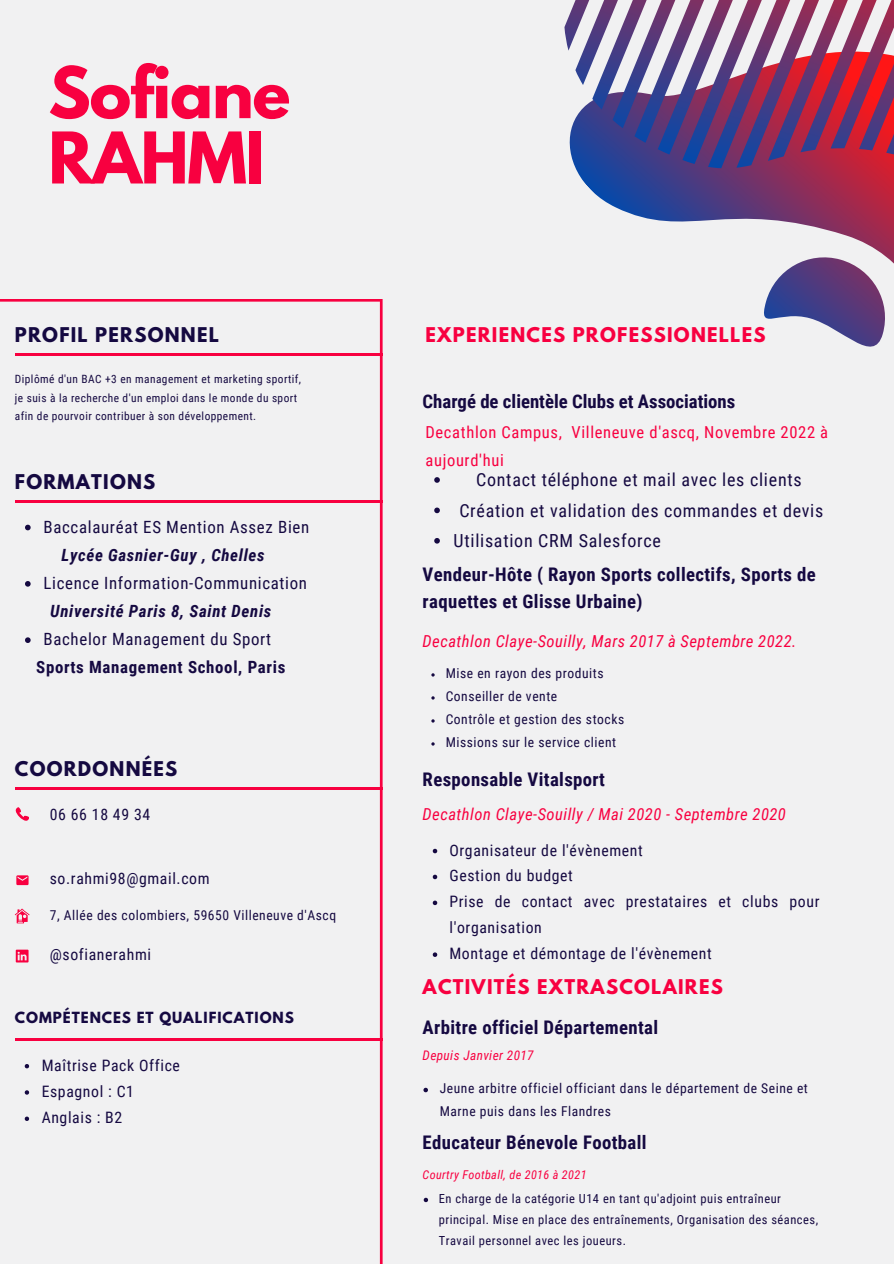
<style>
.page{position:relative;width:894px;height:1264px;background:#fff}
.page>*{position:absolute;margin:0;border:0;box-sizing:border-box;transform-origin:0 0}
.t1{font:700 63px "League Spartan";letter-spacing:-.02em;color:#f80040}
.t2{font:700 18.75px/27.5px "Roboto Condensed";letter-spacing:.02em;color:#150941}
.t3{font:700 18.75px "Roboto Condensed";color:#150941}
.t4{font:18px "Roboto Condensed";letter-spacing:.04em;color:#150941}
.t5{font:700 18px "League Spartan";letter-spacing:.07em;color:#f80040}
.t6{font:700 18px "League Spartan";letter-spacing:.07em;color:#150941}
.t7{font:16.8px "Roboto Condensed";letter-spacing:.04em;color:#150941}
.t8{font:italic 700 16.8px "Roboto Condensed";letter-spacing:.04em;color:#150941}
.t9{font:700 16.8px "Roboto Condensed";letter-spacing:.04em;color:#150941}
.t10{font:italic 16.5px "Roboto Condensed";letter-spacing:.03em;color:#f80040}
.t11{font:16.5px/27px "Roboto Condensed";letter-spacing:.04em;color:#f80040}
.t12{font:15.75px/26px "Roboto Condensed";letter-spacing:.04em;color:#150941}
.t13{font:700 13.65px "League Spartan";letter-spacing:.07em;color:#150941}
.t14{font:13.5px/22.5px "Roboto Condensed";letter-spacing:.04em;color:#150941}
.t15{font:italic 13.2px "Roboto Condensed";letter-spacing:.03em;color:#f80040}
.t16{font:12.45px/20.9px "Roboto Condensed";letter-spacing:.04em;color:#150941}
.t17{font:italic 12.15px "Roboto Condensed";letter-spacing:.03em;color:#f80040}
.t18{font:11.4px/18.6px "Roboto Condensed";letter-spacing:.04em;color:#150941}
</style>
<div class="page">
<div style="left:0;top:0;width:893px;height:1263px;background:#f1f1f2"></div>
<svg style="left:564px;top:0;width:329px;height:222px"></svg>
<svg style="left:733px;top:220px;width:160px;height:127px"></svg>
<svg style="left:432px;top:848px;width:5px;height:5px"></svg>
<svg style="left:432px;top:874px;width:5px;height:5px"></svg>
<svg style="left:432px;top:900px;width:5px;height:5px"></svg>
<svg style="left:432px;top:952px;width:5px;height:4px"></svg>
<svg style="left:423px;top:1087px;width:5px;height:5px"></svg>
<svg style="left:423px;top:1197px;width:5px;height:5px"></svg>
<svg style="left:0;top:299px;width:382px;height:964px"></svg>
<svg style="left:25px;top:524px;width:6px;height:6px"></svg>
<svg style="left:25px;top:581px;width:6px;height:5px"></svg>
<svg style="left:25px;top:637px;width:6px;height:6px"></svg>
<svg style="left:25px;top:1063px;width:4px;height:5px"></svg>
<svg style="left:25px;top:1090px;width:4px;height:4px"></svg>
<svg style="left:25px;top:1116px;width:4px;height:4px"></svg>
<svg style="left:16px;top:807px;width:12px;height:13px"></svg>
<svg style="left:15px;top:908px;width:14px;height:15px"></svg>
<svg style="left:16px;top:949px;width:13px;height:13px"></svg>
<hr style="left:15px;top:353px;width:367px;height:2px;background:#f80040">
<hr style="left:15px;top:500px;width:367px;height:2px;background:#f80040">
<hr style="left:15px;top:787px;width:367px;height:2px;background:#f80040">
<hr style="left:15px;top:1038px;width:367px;height:2px;background:#f80040">
<svg style="left:16px;top:875px;width:13px;height:10px"></svg>
<svg style="left:434px;top:477px;width:6px;height:6px"></svg>
<svg style="left:434px;top:507px;width:6px;height:6px"></svg>
<svg style="left:434px;top:538px;width:6px;height:5px"></svg>
<p class="t1" style="left:48px;top:61px;width:243px">Sofiane</p>
<p class="t1" style="left:48px;top:127px;width:218px">RAHMI</p>
<p class="t6" style="left:15px;top:326px;width:205px">PROFIL PERSONNEL</p>
<p class="t18" style="left:15px;top:370px;width:288px">Diplômé d'un BAC +3 en management et marketing sportif, je suis à la recherche d'un emploi dans le monde du sport afin de pourvoir contribuer à son développement.</p>
<p class="t6" style="left:15px;top:472px;width:142px">FORMATIONS</p>
<p class="t7" style="left:44px;top:517px;width:267px">Baccalauréat ES Mention Assez Bien</p>
<p class="t8" style="left:61px;top:545px;width:205px">Lycée Gasnier-Guy , Chelles</p>
<p class="t8" style="left:50px;top:601px;width:222px">Université Paris 8, Saint Denis</p>
<p class="t7" style="left:44px;top:573px;width:265px">Licence Information-Communication</p>
<p class="t7" style="left:44px;top:629px;width:229px">Bachelor Management du Sport</p>
<p class="t9" style="left:36px;top:658px;width:250px">Sports Management School, Paris</p>
<p class="t6" style="left:15px;top:760px;width:164px">COORDONNÉES</p>
<p class="t12" style="left:50px;top:801px;width:102px">06 66 18 49 34</p>
<p class="t12" style="left:50px;top:866px;width:161px">so.rahmi98@gmail.com</p>
<p class="t14" style="left:50px;top:903px;width:288px">7, Allée des colombiers, 59650 Villeneuve d'Ascq</p>
<p class="t12" style="left:50px;top:941px;width:103px">@sofianerahmi</p>
<p class="t13" style="left:15px;top:1010px;width:280px">COMPÉTENCES ET QUALIFICATIONS</p>
<p class="t12" style="left:42px;top:1052px;width:140px">Maîtrise Pack Office</p>
<p class="t12" style="left:42px;top:1078px;width:94px">Espagnol : C1</p>
<p class="t12" style="left:42px;top:1104px;width:82px">Anglais : B2</p>
<p class="t5" style="left:425px;top:326px;width:341px">EXPERIENCES PROFESSIONELLES</p>
<p class="t3" style="left:422px;top:391px;width:314px">Chargé de clientèle Clubs et Associations</p>
<p class="t11" style="left:425px;top:419px;width:404px">Decathlon Campus, Villeneuve d'ascq, Novembre 2022 à aujourd'hui</p>
<p class="t4" style="left:476px;top:469px;width:327px">Contact téléphone et mail avec les clients</p>
<p class="t4" style="left:459px;top:500px;width:365px">Création et validation des commandes et devis</p>
<p class="t4" style="left:453px;top:530px;width:209px">Utilisation CRM Salesforce</p>
<p class="t2" style="left:422px;top:560px;width:394px">Vendeur-Hôte ( Rayon Sports collectifs, Sports de raquettes et Glisse Urbaine)</p>
<p class="t10" style="left:422px;top:632px;width:375px">Decathlon Claye-Souilly, Mars 2017 à Septembre 2022.</p>
<p class="t14" style="left:445px;top:661px;width:159px">Mise en rayon des produits</p>
<p class="t14" style="left:445px;top:684px;width:113px">Conseiller de vente</p>
<p class="t14" style="left:445px;top:707px;width:180px">Contrôle et gestion des stocks</p>
<p class="t14" style="left:445px;top:730px;width:172px">Missions sur le service client</p>
<p class="t2" style="left:422px;top:765px;width:184px">Responsable Vitalsport</p>
<p class="t10" style="left:422px;top:805px;width:365px">Decathlon Claye-Souilly / Mai 2020 - Septembre 2020</p>
<p class="t12" style="left:449px;top:837px;width:195px">Organisateur de l'évènement</p>
<p class="t12" style="left:449px;top:863px;width:125px">Gestion du budget</p>
<p class="t12" style="left:449px;top:889px;width:371px">Prise de contact avec prestataires et clubs pour l'organisation</p>
<p class="t12" style="left:449px;top:940px;width:264px">Montage et démontage de l'évènement</p>
<p class="t5" style="left:422px;top:978px;width:302px">ACTIVITÉS EXTRASCOLAIRES</p>
<p class="t2" style="left:422px;top:1013px;width:237px">Arbitre officiel Départemental</p>
<p class="t15" style="left:422px;top:1047px;width:112px">Depuis Janvier 2017</p>
<p class="t14" style="left:439px;top:1077px;width:369px">Jeune arbitre officiel officiant dans le département de Seine et<br>Marne puis dans les Flandres</p>
<p class="t2" style="left:422px;top:1128px;width:225px">Educateur Bénevole Football</p>
<p class="t17" style="left:422px;top:1168px;width:165px">Courtry Football, de 2016 à 2021</p>
<p class="t16" style="left:438px;top:1188px;width:381px">En charge de la catégorie U14 en tant qu'adjoint puis entraîneur principal. Mise en place des entraînements, Organisation des séances,<br>Travail personnel avec les joueurs.</p>
</div>
